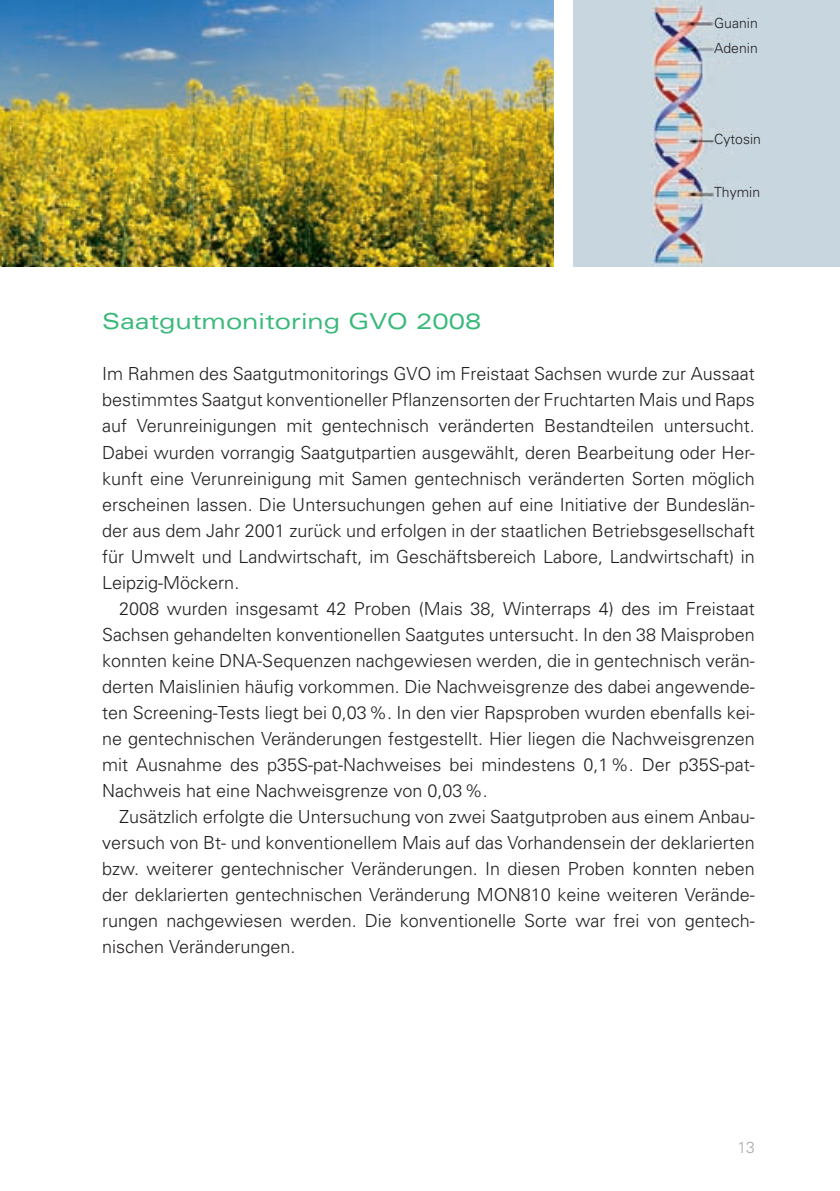
<style>
.page{position:relative;width:840px;height:1191px;background:#fff}
.page>*{position:absolute;margin:0;border:0;box-sizing:border-box;transform-origin:0 0}
.t1{font:expanded 22px "Univers";color:#39b97a}
.t2{font:300 18px/26px "Univers";color:#231f20;text-align:justify}
.t3{font:300 16px "Univers";color:#a8a9ad}
.t4{font:300 14px/25.2px "Univers";color:#231f20}
</style>
<div class="page">
<img style="left:0;top:0;width:553px;height:266px">
<div style="left:573px;top:0;width:266px;height:266px;background:#c8d6df"></div>
<img style="left:651px;top:0;width:89px;height:266px">
<div style="left:713px;top:16px;width:60px;height:18px;background:#c8d6df"></div>
<div style="left:713px;top:42px;width:60px;height:17px;background:#c8d6df"></div>
<div style="left:713px;top:133px;width:60px;height:17px;background:#c8d6df"></div>
<div style="left:713px;top:186px;width:60px;height:18px;background:#c8d6df"></div>
<p class="t4" style="left:713px;top:10px;width:45px">Guanin<br>Adenin</p>
<p class="t4" style="left:713px;top:126px;width:48px">Cytosin</p>
<p class="t4" style="left:713px;top:179px;width:47px">Thymin</p>
<p class="t1" style="left:102px;top:308px;width:380px">Saatgutmonitoring GVO 2008</p>
<p class="t2" style="left:102px;top:360px;width:654px">Im Rahmen des Saatgutmonitorings GVO im Freistaat Sachsen wurde zur Aussaat bestimmtes Saatgut konventioneller Pflanzensorten der Fruchtarten Mais und Raps auf Verunreinigungen mit gentechnisch veränderten Bestandteilen unter-sucht.<br>Dabei wurden vorrangig Saatgutpartien ausgewählt, deren Bearbeitung oder Her&shy;kunft eine Verunreinigung mit Samen gentechnisch veränderten Sorten möglich erscheinen lassen. Die Untersuchungen gehen auf eine Initiative der Bundeslän&shy;der aus dem Jahr 2001 zurück und erfolgen in der staatlichen Betriebsgesellschaft für Umwelt und Landwirtschaft, im Geschäftsbereich Labore, Landwirtschaft) in Leipzig-Möckern.</p>
<p class="t2" style="left:102px;top:595px;width:653px;text-indent:17px">2008 wurden insgesamt 42 Proben (Mais 38, Winterraps 4) des im Freistaat Sachsen gehandelten konventionellen Saatgutes untersucht. In den 38 Maisproben konnten keine DNA-Sequenzen nachgewiesen werden, die in gentechnisch verän&shy;derten Maislinien häufig vorkommen. Die Nachweisgrenze des dabei angewende&shy;ten Screening-Tests liegt bei 0,03 %. In den vier Rapsproben wurden ebenfalls kei&shy;ne gentechnischen Veränderungen festgestellt. Hier liegen die Nachweisgrenzen mit Ausnahme des p35S-pat-Nachweises bei mindestens 0,1 %. Der p35S-pat-Nachweis hat eine Nachweisgrenze von 0,03 %.</p>
<p class="t2" style="left:102px;top:803px;width:654px;text-indent:17px">Zusätzlich erfolgte die Untersuchung von zwei Saatgutproben aus einem Anbau&shy;versuch von Bt- und konventionellem Mais auf das Vorhandensein der deklarierten bzw. weiterer gentechnischer Veränderungen. In diesen Proben konnten neben der deklarierten gentechnischen Veränderung MON81 0 keine weiteren Verände&shy;rungen nachgewiesen werden. Die konventionelle Sorte war frei von gentech&shy;nischen Veränderungen.</p>
<p class="t3" style="left:737px;top:1137px;width:9px">13</p>
</div>
